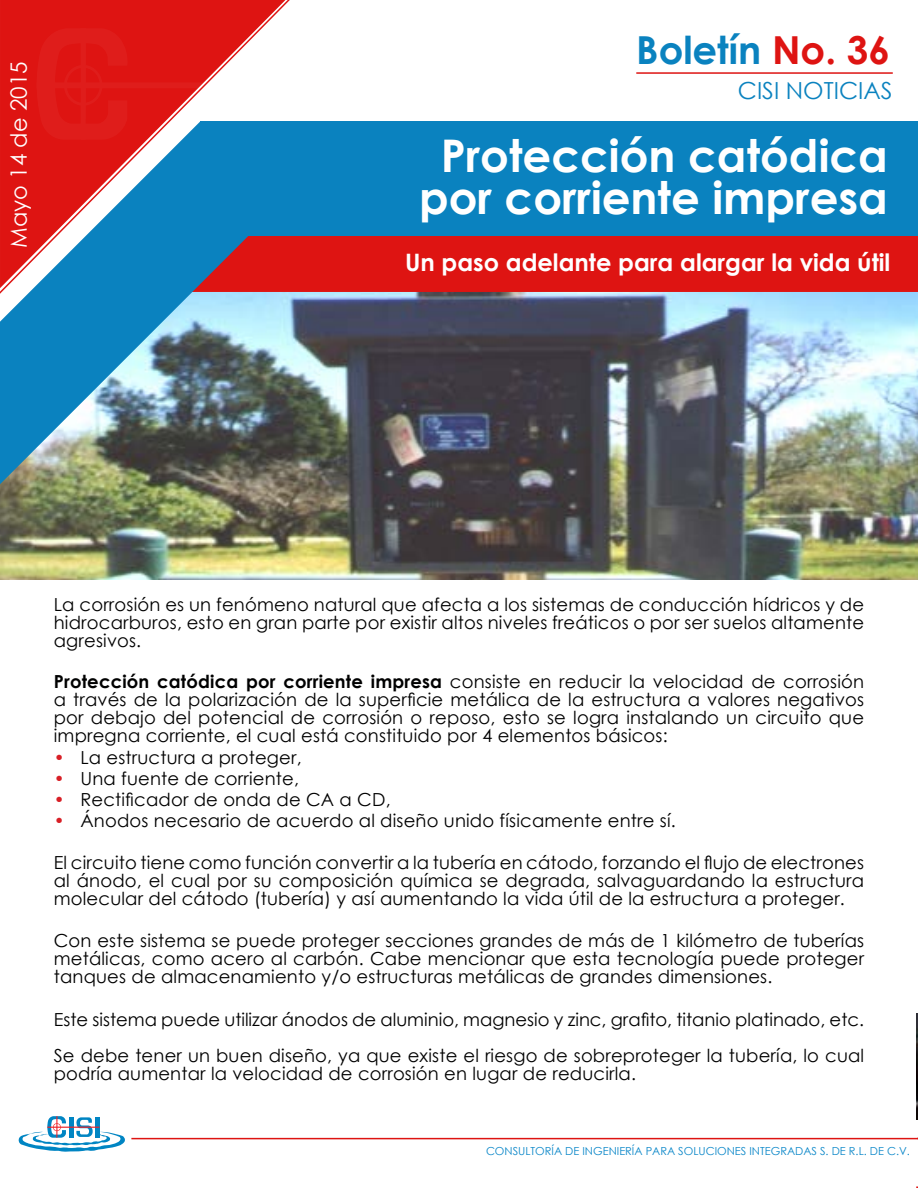
<style>
.page{position:relative;width:918px;height:1188px;background:#fff}
.page>*{position:absolute;margin:0;border:0;box-sizing:border-box;transform-origin:0 0}
.t1{font:700 45px/42px "Century Gothic";color:#fff;text-align:center}
.t2{font:700 38.55px "Century Gothic";color:#0a82bf}
.t3{font:700 24px "Century Gothic";color:#fff}
.t4{font:23.55px "Century Gothic";color:#0a82bf}
.t5{font:22.5px "Century Gothic";color:#fff}
.t6{font:18px/18px "Century Gothic";letter-spacing:.01em;color:#000101;text-align:justify}
.t7{font:18px "Century Gothic";color:#000}
.t8{font:11.1px "Century Gothic";color:#0986c8}
.s1{color:#de1412}
.s2{font-weight:700}
.s3{color:#d81f26}
</style>
<div class="page">
<img style="left:1px;top:292px;width:917px;height:288px">
<svg style="left:0;top:0;width:291px;height:297px"></svg>
<div style="left:282px;top:236px;width:636px;height:56px;background:#de1412"></div>
<div style="left:201px;top:121px;width:717px;height:115px;background:#0a82bf"></div>
<img style="left:0;top:121px;width:282px;height:363px">
<svg style="left:18px;top:1116px;width:107px;height:36px"></svg>
<hr style="left:131px;top:1138px;width:787px;height:1px;background:#de1412">
<hr style="left:636px;top:72px;width:257px;height:2px;background:#de1412">
<img style="left:916px;top:1013px;width:2px;height:107px">
<p class="t5" style="left:3px;top:248px;width:188px;rotate:-90deg">Mayo 14 de 2015</p>
<h2 class="t2" style="left:636px;top:21px;width:255px">Boletín <span class="s1">No. 36</span></h2>
<h3 class="t4" style="left:738px;top:74px;width:156px">CISI NOTICIAS</h3>
<h1 class="t1" style="left:419px;top:132px;width:470px">Protección catódica por corriente impresa</h1>
<h3 class="t3" style="left:405px;top:245px;width:487px">Un paso adelante para alargar la vida útil</h3>
<p class="t6" style="left:54px;top:595px;width:812px">La corrosión es un fenómeno natural que afecta a los sistemas de conducción hídricos y de hidrocarburos, esto en gran parte por existir altos niveles freáticos o por ser suelos altamente agresivos.</p>
<p class="t6" style="left:54px;top:673px;width:812px"><span class="s2">Protección catódica por corriente impresa</span> consiste en reducir la velocidad de corrosión a través de la polarización de la superficie metálica de la estructura a valores negativos por debajo del potencial de corrosión o reposo, esto se logra instalando un circuito que impregna corriente, el cual está constituido por 4 elementos básicos:</p>
<p class="t6" style="left:54px;top:748px;width:249px"><span class="s3">•</span> La estructura a proteger,</p>
<p class="t6" style="left:54px;top:769px;width:247px"><span class="s3">•</span> Una fuente de corriente,</p>
<p class="t6" style="left:54px;top:790px;width:338px"><span class="s3">•</span> Rectificador de onda de CA a CD,</p>
<p class="t6" style="left:54px;top:811px;width:623px"><span class="s3">•</span> Ánodos necesario de acuerdo al diseño unido físicamente entre sí.</p>
<p class="t6" style="left:54px;top:853px;width:812px">El circuito tiene como función convertir a la tubería en cátodo, forzando el flujo de electrones al ánodo, el cual por su composición química se degrada, salvaguardando la estructura molecular del cátodo (tubería) y así aumentando la vida útil de la estructura a proteger.</p>
<p class="t6" style="left:54px;top:931px;width:812px">Con este sistema se puede proteger secciones grandes de más de 1 kilómetro de tuberías metálicas, como acero al carbón. Cabe mencionar que esta tecnología puede proteger tanques de almacenamiento y/o estructuras metálicas de grandes dimensiones.</p>
<p class="t7" style="left:54px;top:1007px;width:812px">Este sistema puede utilizar ánodos de aluminio, magnesio y zinc, grafito, titanio platinado, etc.</p>
<p class="t6" style="left:54px;top:1046px;width:812px">Se debe tener un buen diseño, ya que existe el riesgo de sobreproteger la tubería, lo cual podría aumentar la velocidad de corrosión en lugar de reducirla.</p>
<p class="t8" style="left:486px;top:1143px;width:425px">CONSULTORÍA DE INGENIERÍA PARA SOLUCIONES INTEGRADAS S. DE R.L. DE C.V.</p>
</div>
